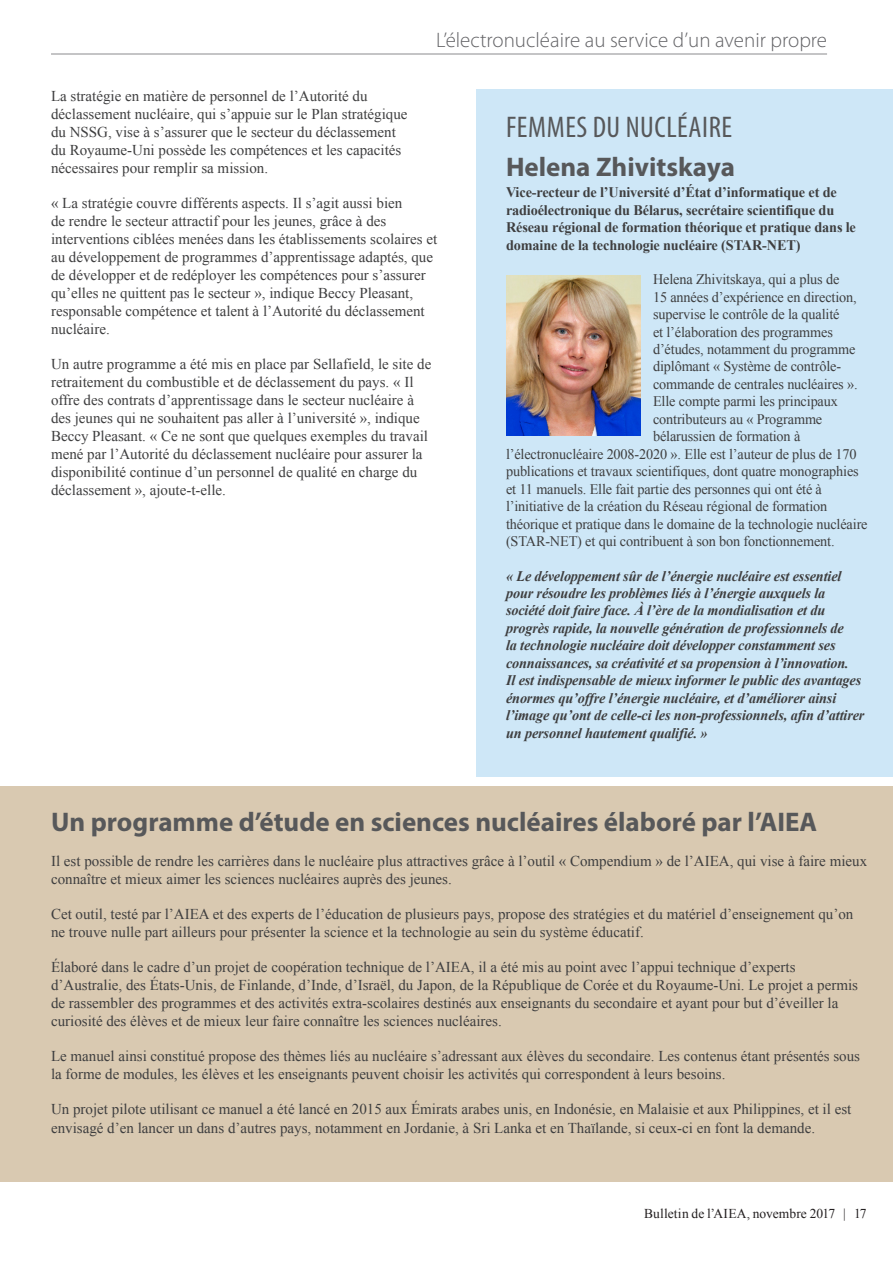
<style>
.page{position:relative;width:893px;height:1263px;background:#fff}
.page>*{position:absolute;margin:0;border:0;box-sizing:border-box;transform-origin:0 0}
.The_Science_Box_Titl{font:condensed 30px "Myriad Pro";letter-spacing:.02em;color:#57585a}
.Box_-_Title{font:700 27px "Myriad Pro";color:#57585a}
.t1{font:300 21px "Myriad Pro";color:#636366}
.Body_Text{font:15px/18px "Times New Roman";color:#3e3e3f}
.Body_Text-2{font:14.55px "Times New Roman";letter-spacing:-.01em;color:#3e3e3f}
.Body_Text-3{font:italic 700 14.55px/17.5px "Times New Roman";letter-spacing:-.01em;color:#3e3e3f}
.Body_Text_-_no_space{font:700 14.55px/17.4px "Times New Roman";letter-spacing:-.01em;color:#3e3e3f}
.t2{font:13.5px "Times New Roman";letter-spacing:.005em;color:#231f20}
</style>
<div class="page">
<hr style="left:51px;top:54px;width:776px;height:1px;background:#636366">
<div style="left:0;top:787px;width:893px;height:395px;background:#d9c9b1"></div>
<div style="left:476px;top:89px;width:417px;height:688px;background:#cee7f7"></div>
<img style="left:506px;top:275px;width:134px;height:161px">
<h3 class="t1" style="left:436px;top:27px;width:392px">L’électronucléaire au service d’un avenir propre</h3>
<p class="Body_Text" style="left:51px;top:87px;width:358px">La stratégie en matière de personnel de l’Autorité du déclassement nucléaire, qui s’appuie sur le Plan stratégique du NSSG, vise à s’assurer que le secteur du déclassement du Royaume-Uni possède les compétences et les capacités nécessaires pour remplir sa mission.</p>
<p class="Body_Text" style="left:51px;top:194px;width:388px">« La stratégie couvre différents aspects. Il s’agit aussi bien<br>de rendre le secteur attractif pour les jeunes, grâce à des interventions ciblées menées dans les établissements scolaires et au développement de programmes d’apprentissage adaptés, que de développer et de redéployer les compétences pour s’assurer qu’elles ne quittent pas le secteur », indique Beccy Pleasant, responsable compétence et talent à l’Autorité du déclassement nucléaire.</p>
<p class="Body_Text" style="left:51px;top:355px;width:382px">Un autre programme a été mis en place par Sellafield, le site de retraitement du combustible et de déclassement du pays. « Il offre des contrats d’apprentissage dans le secteur nucléaire à des jeunes qui ne souhaitent pas aller à l’université », indique Beccy Pleasant. « Ce ne sont que quelques exemples du travail mené par l’Autorité du déclassement nucléaire pour assurer la disponibilité continue d’un personnel de qualité en charge du déclassement », ajoute-t-elle.</p>
<p class="The_Science_Box_Titl" style="left:506px;top:109px;width:228px">FEMMES DU NUCLÉAIRE</p>
<p class="Box_-_Title" style="left:506px;top:149px;width:231px">Helena Zhivitskaya</p>
<p class="Body_Text_-_no_space" style="left:506px;top:183px;width:351px">Vice-recteur de l’Université d’État d’informatique et de radioélectronique du Bélarus, secrétaire scientifique du Réseau régional de formation théorique et pratique dans le domaine de la technologie nucléaire (STAR-NET)</p>
<p class="Body_Text-2" style="left:653px;top:269px;width:188px">Helena Zhivitskaya, qui a plus de</p>
<p class="Body_Text-2" style="left:653px;top:287px;width:205px">15 années d’expérience en direction,</p>
<p class="Body_Text-2" style="left:653px;top:304px;width:188px">supervise le contrôle de la qualité</p>
<p class="Body_Text-2" style="left:653px;top:322px;width:181px">et l’élaboration des programmes</p>
<p class="Body_Text-2" style="left:653px;top:339px;width:204px">d’études, notamment du programme</p>
<p class="Body_Text-2" style="left:653px;top:357px;width:190px">diplômant « Système de contrôle-</p>
<p class="Body_Text-2" style="left:653px;top:374px;width:206px">commande de centrales nucléaires ».</p>
<p class="Body_Text-2" style="left:653px;top:392px;width:186px">Elle compte parmi les principaux</p>
<p class="Body_Text-2" style="left:653px;top:409px;width:171px">contributeurs au « Programme</p>
<p class="Body_Text-2" style="left:653px;top:427px;width:149px">bélarussien de formation à</p>
<p class="Body_Text-2" style="left:506px;top:444px;width:352px">l’électronucléaire 2008-2020 ». Elle est l’auteur de plus de 170</p>
<p class="Body_Text-2" style="left:506px;top:462px;width:354px">publications et travaux scientifiques, dont quatre monographies</p>
<p class="Body_Text-2" style="left:506px;top:479px;width:317px">et 11 manuels. Elle fait partie des personnes qui ont été à</p>
<p class="Body_Text-2" style="left:506px;top:496px;width:323px">l’initiative de la création du Réseau régional de formation</p>
<p class="Body_Text-2" style="left:506px;top:514px;width:363px">théorique et pratique dans le domaine de la technologie nucléaire</p>
<p class="Body_Text-2" style="left:506px;top:531px;width:330px">(STAR-NET) et qui contribuent à son bon fonctionnement.</p>
<p class="Body_Text-3" style="left:506px;top:566px;width:360px">« Le développement sûr de l’énergie nucléaire est essentiel pour résoudre les problèmes liés à l’énergie auxquels la société doit faire face. À l’ère de la mondialisation et du progrès rapide, la nouvelle génération de professionnels de<br>la technologie nucléaire doit développer constamment ses connaissances, sa créativité et sa propension à l’innovation.<br>Il est indispensable de mieux informer le public des avantages énormes qu’offre l’énergie nucléaire, et d’améliorer ainsi l’image qu’ont de celle-ci les non-professionnels, afin d’attirer un personnel hautement qualifié. »</p>
<p class="Box_-_Title" style="left:51px;top:805px;width:768px">Un programme d’étude en sciences nucléaires élaboré par l’AIEA</p>
<p class="Body_Text" style="left:51px;top:852px;width:818px">Il est possible de rendre les carrières dans le nucléaire plus attractives grâce à l’outil « Compendium » de l’AIEA, qui vise à faire mieux connaître et mieux aimer les sciences nucléaires auprès des jeunes.</p>
<p class="Body_Text" style="left:51px;top:905px;width:804px">Cet outil, testé par l’AIEA et des experts de l’éducation de plusieurs pays, propose des stratégies et du matériel d’enseignement qu’on ne trouve nulle part ailleurs pour présenter la science et la technologie au sein du système éducatif.</p>
<p class="Body_Text" style="left:51px;top:958px;width:808px">Élaboré dans le cadre d’un projet de coopération technique de l’AIEA, il a été mis au point avec l’appui technique d’experts d’Australie, des États-Unis, de Finlande, d’Inde, d’Israël, du Japon, de la République de Corée et du Royaume-Uni. Le projet a permis de rassembler des programmes et des activités extra-scolaires destinés aux enseignants du secondaire et ayant pour but d’éveiller la curiosité des élèves et de mieux leur faire connaître les sciences nucléaires.</p>
<p class="Body_Text" style="left:51px;top:1047px;width:810px">Le manuel ainsi constitué propose des thèmes liés au nucléaire s’adressant aux élèves du secondaire. Les contenus étant présentés sous la forme de modules, les élèves et les enseignants peuvent choisir les activités qui correspondent à leurs besoins.</p>
<p class="Body_Text" style="left:51px;top:1100px;width:802px">Un projet pilote utilisant ce manuel a été lancé en 2015 aux Émirats arabes unis, en Indonésie, en Malaisie et aux Philippines, et il est envisagé d’en lancer un dans d’autres pays, notamment en Jordanie, à Sri Lanka et en Thaïlande, si ceux-ci en font la demande.</p>
<p class="t2" style="left:644px;top:1205px;width:224px">Bulletin de l’AIEA, novembre 2017 | 17</p>
</div>
